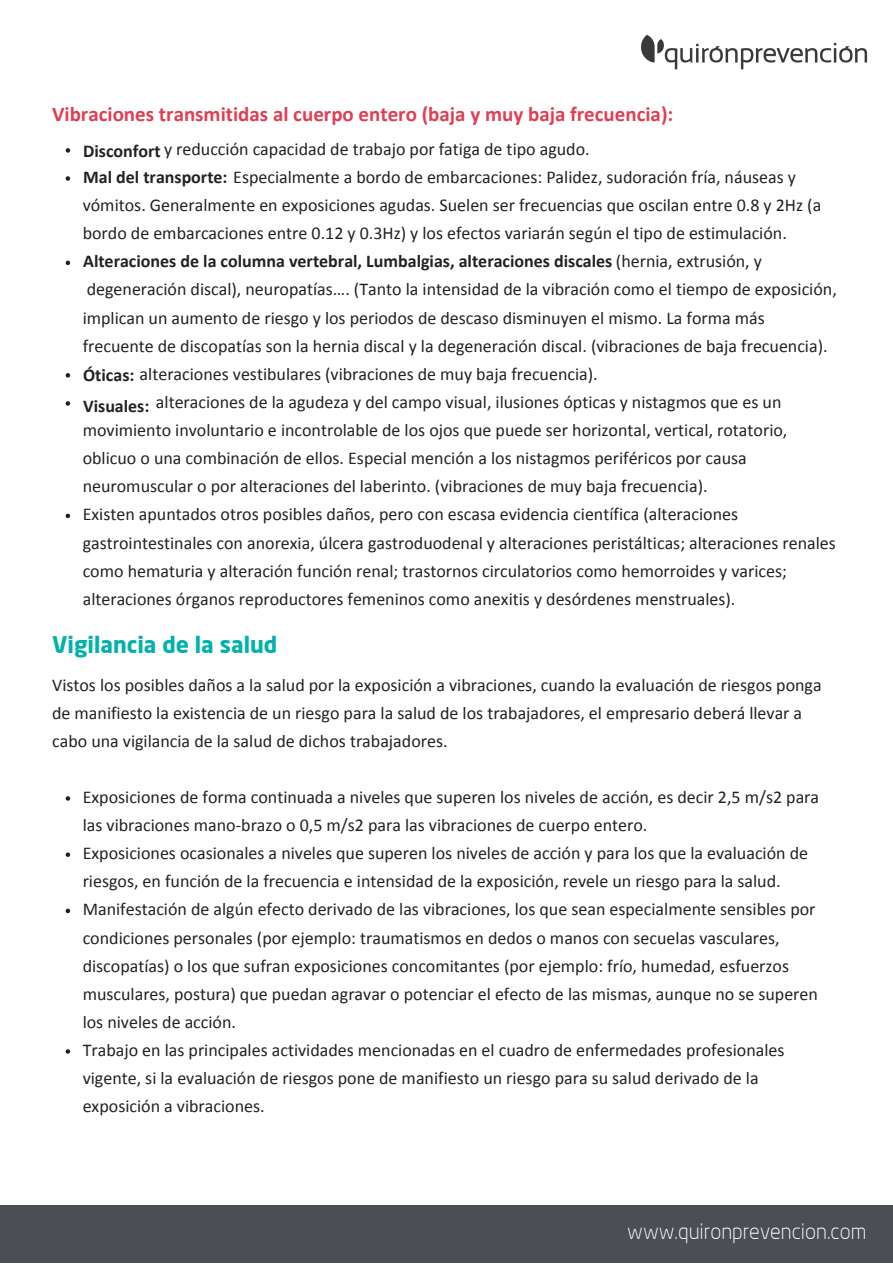
<style>
.page{position:relative;width:893px;height:1264px;background:#fff}
.page>*{position:absolute;margin:0;border:0;box-sizing:border-box;transform-origin:0 0}
.t1{font:700 22.5px "Neo Sans";color:#00b2a9}
.t2{font:700 21px "Calibri";color:#e03e52}
.t3{font:300 21px "Neo Sans";color:#fff}
.t4{font:18px/28px "Calibri";color:#222}
.t5{font:700 18px "Calibri";color:#222}
.s1{font-weight:700}
.s2{font-weight:400}
</style>
<div class="page">
<div style="left:0;top:1205px;width:892px;height:57px;background:#4b4f54"></div>
<img style="left:641px;top:35px;width:227px;height:35px">
<svg style="left:66px;top:148px;width:4px;height:5px"></svg>
<svg style="left:66px;top:176px;width:4px;height:5px"></svg>
<svg style="left:66px;top:260px;width:4px;height:5px"></svg>
<svg style="left:66px;top:373px;width:4px;height:4px"></svg>
<svg style="left:66px;top:401px;width:4px;height:4px"></svg>
<svg style="left:66px;top:513px;width:4px;height:5px"></svg>
<svg style="left:66px;top:796px;width:4px;height:4px"></svg>
<svg style="left:66px;top:852px;width:4px;height:5px"></svg>
<svg style="left:66px;top:908px;width:4px;height:5px"></svg>
<svg style="left:66px;top:1049px;width:4px;height:4px"></svg>
<p class="t2" style="left:52px;top:105px;width:622px">Vibraciones transmitidas al cuerpo entero (baja y muy baja frecuencia):</p>
<p class="t4" style="left:83px;top:136px;width:740px;text-indent:81px">y reducción capacidad de trabajo por fatiga de tipo agudo.<br><span class="s1">Mal del transporte:</span> Especialmente a bordo de embarcaciones: Palidez, sudoración fría, náuseas y vómitos. Generalmente en exposiciones agudas. Suelen ser frecuencias que oscilan entre 0.8 y 2Hz (a bordo de embarcaciones entre 0.12 y 0.3Hz) y los efectos variarán según el tipo de estimulación.</p>
<p class="t5" style="left:83px;top:143px;width:79px">Disconfort</p>
<p class="t5" style="left:83px;top:254px;width:680px">Alteraciones de la columna vertebral, Lumbalgias, alteraciones discales <span class="s2">(hernia, extrusión, y</span></p>
<p class="t4" style="left:87px;top:277px;width:751px">degeneración discal), neuropatías…. (Tanto la intensidad de la vibración como el tiempo de exposición,</p>
<p class="t4" style="left:83px;top:305px;width:683px">implican un aumento de riesgo y los periodos de descaso disminuyen el mismo. La forma más</p>
<p class="t4" style="left:83px;top:333px;width:746px">frecuente de discopatías son la hernia discal y la degeneración discal. (vibraciones de baja frecuencia).</p>
<p class="t4" style="left:83px;top:361px;width:516px"><span class="s1">Óticas:</span> alteraciones vestibulares (vibraciones de muy baja frecuencia).</p>
<p class="t4" style="left:156px;top:389px;width:627px">alteraciones de la agudeza y del campo visual, ilusiones ópticas y nistagmos que es un</p>
<p class="t4" style="left:83px;top:417px;width:706px">movimiento involuntario e incontrolable de los ojos que puede ser horizontal, vertical, rotatorio,</p>
<p class="t4" style="left:83px;top:445px;width:665px">oblicuo o una combinación de ellos. Especial mención a los nistagmos periféricos por causa</p>
<p class="t4" style="left:83px;top:474px;width:626px">neuromuscular o por alteraciones del laberinto. (vibraciones de muy baja frecuencia).</p>
<p class="t4" style="left:83px;top:502px;width:656px">Existen apuntados otros posibles daños, pero con escasa evidencia científica (alteraciones</p>
<p class="t4" style="left:83px;top:530px;width:754px">gastrointestinales con anorexia, úlcera gastroduodenal y alteraciones peristálticas; alteraciones renales</p>
<p class="t4" style="left:83px;top:558px;width:705px">como hematuria y alteración función renal; trastornos circulatorios como hemorroides y varices;</p>
<p class="t4" style="left:83px;top:586px;width:654px">alteraciones órganos reproductores femeninos como anexitis y desórdenes menstruales).</p>
<p class="t5" style="left:83px;top:398px;width:68px">Visuales:</p>
<p class="t1" style="left:52px;top:629px;width:226px">Vigilancia de la salud</p>
<p class="t4" style="left:52px;top:672px;width:771px">Vistos los posibles daños a la salud por la exposición a vibraciones, cuando la evaluación de riesgos ponga de manifiesto la existencia de un riesgo para la salud de los trabajadores, el empresario deberá llevar a cabo una vigilancia de la salud de dichos trabajadores.</p>
<p class="t4" style="left:83px;top:784px;width:738px">Exposiciones de forma continuada a niveles que superen los niveles de acción, es decir 2,5 m/s2 para las vibraciones mano-brazo o 0,5 m/s2 para las vibraciones de cuerpo entero.<br>Exposiciones ocasionales a niveles que superen los niveles de acción y para los que la evaluación de riesgos, en función de la frecuencia e intensidad de la exposición, revele un riesgo para la salud.<br>Manifestación de algún efecto derivado de las vibraciones, los que sean especialmente sensibles por condiciones personales (por ejemplo: traumatismos en dedos o manos con secuelas vasculares, discopatías) o los que sufran exposiciones concomitantes (por ejemplo: frío, humedad, esfuerzos musculares, postura) que puedan agravar o potenciar el efecto de las mismas, aunque no se superen los niveles de acción.<br>Trabajo en las principales actividades mencionadas en el cuadro de enfermedades profesionales vigente, si la evaluación de riesgos pone de manifiesto un riesgo para su salud derivado de la exposición a vibraciones.</p>
<p class="t3" style="left:627px;top:1217px;width:241px">www.quironprevencion.com</p>
</div>
